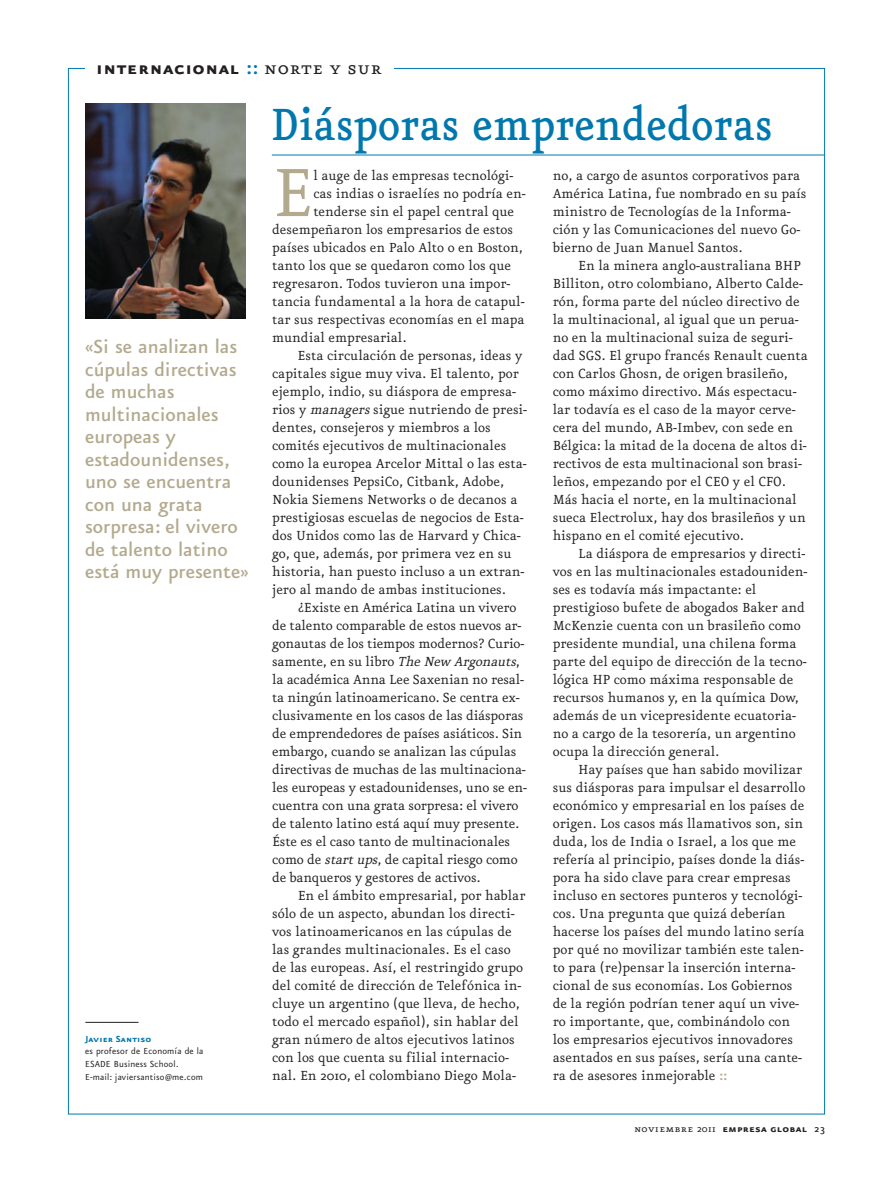
<style>
.page{position:relative;width:893px;height:1191px;background:#fff}
.page>*{position:absolute;margin:0;border:0;box-sizing:border-box;transform-origin:0 0}
.t1{font:81.6px "Eureka";color:#b3aa8e}
.t2{font:500 54px "Eureka";color:#0078ae;scale:.9 1}
.t3{font:500 22.5px/22.5px "Eureka Sans";color:#b3aa8e}
.t4{font:21.9px "Eureka Sans Bold Caps";letter-spacing:.025em;color:#231f20}
.t5{font:15.75px/18px "Eureka";color:#231f20}
.t6{font:12px "Eureka Sans Bold Caps";letter-spacing:.025em;color:#231f20}
.t7{font:10.5px/12.8px "Eureka Sans";letter-spacing:.015em;color:#231f20}
.t8{font:10.5px "Eureka Sans Bold Caps";letter-spacing:.015em;color:#0078ae}
.s1{color:#0078ae}
.s2{font-family:"Eureka Small Caps"}
.s3{font-family:"Eureka Sans";font-weight:700;color:#b3aa8e}
.s4{font-style:italic}
.s5{font-family:"Eureka"}
.s6{font-family:"Eureka";font-weight:500}
</style>
<div class="page">
<img style="left:85px;top:103px;width:160px;height:215px">
<hr style="left:85px;top:1022px;width:54px;height:1px;background:#231f20">
<hr style="left:272px;top:155px;width:553px;height:1px;background:#0078ae">
<h3 class="t4" style="left:96px;top:57px;width:287px">internacional <span class="s1">::</span> <span class="s2">norte y sur</span></h3>
<h3 class="t3" style="left:85px;top:334px;width:165px">«Si se analizan las cúpulas directivas de muchas multinacionales europeas y estadounidenses, uno se encuentra con una grata sorpresa: el vivero de talento latino está muy presente»</h3>
<p class="t8" style="left:85px;top:1033px;width:68px">Javier Santiso</p>
<p class="t7" style="left:85px;top:1045px;width:120px">es profesor de Economía de la<br>ESADE Business School.<br>E-mail: javiersantiso@me.com</p>
<h2 class="t2" style="left:270px;top:98px;width:560px">Diásporas emprendedoras</h2>
<h1 class="t1" style="left:272px;top:153px;width:43px">E</h1>
<p class="t5" style="left:313px;top:167px;width:202px">l auge de las empresas tecnológi-</p>
<p class="t5" style="left:553px;top:167px;width:255px">no, a cargo de asuntos corporativos para América Latina, fue nombrado en su país ministro de Tecnologías de la Informa&shy;ción y las Comunicaciones del nuevo Go&shy;bierno de Juan Manuel Santos.</p>
<p class="t5" style="left:553px;top:257px;width:257px;text-indent:26px">En la minera anglo-australiana BHP Billiton, otro colombiano, Alberto Calde&shy;rón, forma parte del núcleo directivo de la multinacional, al igual que un perua&shy;no en la multinacional suiza de seguri&shy;dad SGS. El grupo francés Renault cuenta con Carlos Ghosn, de origen brasileño, como máximo directivo. Más espectacu&shy;lar todavía es el caso de la mayor cerve&shy;cera del mundo, AB-Imbev, con sede en Bélgica: la mitad de la docena de altos di&shy;rectivos de esta multinacional son brasi&shy;leños, empezando por el CEO y el CFO.<br>Más hacia el norte, en la multinacional sueca Electrolux, hay dos brasileños y un hispano en el comité ejecutivo.</p>
<p class="t5" style="left:553px;top:545px;width:256px;text-indent:26px">La diáspora de empresarios y directi&shy;vos en las multinacionales estadouniden&shy;ses es todavía más impactante: el prestigioso bufete de abogados Baker and McKenzie cuenta con un brasileño como presidente mundial, una chilena forma parte del equipo de dirección de la tecno&shy;lógica HP como máxima responsable de recursos humanos y, en la química Dow, además de un vicepresidente ecuatoria&shy;no a cargo de la tesorería, un argentino ocupa la dirección general.</p>
<p class="t5" style="left:553px;top:761px;width:254px;text-indent:26px">Hay países que han sabido movilizar sus diásporas para impulsar el desarrollo económico y empresarial en los países de origen. Los casos más llamativos son, sin duda, los de India o Israel, a los que me refería al principio, países donde la diás&shy;pora ha sido clave para crear empresas incluso en sectores punteros y tecnológi&shy;cos. Una pregunta que quizá deberían hacerse los países del mundo latino sería por qué no movilizar también este talen&shy;to para (re)pensar la inserción interna&shy;cional de sus economías. Los Gobiernos de la región podrían tener aquí un vive&shy;ro importante, que, combinándolo con los empresarios ejecutivos innovadores asentados en sus países, sería una cante&shy;ra de asesores inmejorable <span class="s3">::</span></p>
<p class="t5" style="left:313px;top:185px;width:214px">cas indias o israelíes no podría en-</p>
<p class="t5" style="left:313px;top:203px;width:202px">tenderse sin el papel central que</p>
<p class="t5" style="left:272px;top:221px;width:243px">desempeñaron los empresarios de estos</p>
<p class="t5" style="left:272px;top:239px;width:252px">países ubicados en Palo Alto o en Boston,</p>
<p class="t5" style="left:272px;top:257px;width:240px">tanto los que se quedaron como los que</p>
<p class="t5" style="left:272px;top:275px;width:240px">regresaron. Todos tuvieron una impor-</p>
<p class="t5" style="left:272px;top:293px;width:254px">tancia fundamental a la hora de catapul-</p>
<p class="t5" style="left:272px;top:311px;width:254px">tar sus respectivas economías en el mapa</p>
<p class="t5" style="left:272px;top:329px;width:136px">mundial empresarial.</p>
<p class="t5" style="left:298px;top:347px;width:226px">Esta circulación de personas, ideas y</p>
<p class="t5" style="left:272px;top:365px;width:248px">capitales sigue muy viva. El talento, por</p>
<p class="t5" style="left:272px;top:383px;width:246px">ejemplo, indio, su diáspora de empresa-</p>
<p class="t5" style="left:272px;top:401px;width:257px">rios y <span class="s4">managers</span>sigue nutriendo de presi-</p>
<p class="t5" style="left:272px;top:419px;width:220px">dentes, consejeros y miembros a los</p>
<p class="t5" style="left:272px;top:437px;width:236px">comités ejecutivos de multinacionales</p>
<p class="t5" style="left:272px;top:455px;width:256px">como la europea Arcelor Mittal o las esta-</p>
<p class="t5" style="left:272px;top:473px;width:234px">dounidenses PepsiCo, Citbank, Adobe,</p>
<p class="t5" style="left:272px;top:491px;width:247px">Nokia Siemens Networks o de decanos a</p>
<p class="t5" style="left:272px;top:509px;width:253px">prestigiosas escuelas de negocios de Esta-</p>
<p class="t5" style="left:272px;top:527px;width:250px">dos Unidos como las de Harvard y Chica-</p>
<p class="t5" style="left:272px;top:545px;width:241px">go, que, además, por primera vez en su</p>
<p class="t5" style="left:272px;top:563px;width:254px">historia, han puesto incluso a un extran-</p>
<p class="t5" style="left:272px;top:581px;width:235px">jero al mando de ambas instituciones.</p>
<p class="t5" style="left:298px;top:599px;width:220px">¿Existe en América Latina un vivero</p>
<p class="t5" style="left:272px;top:617px;width:251px">de talento comparable de estos nuevos ar-</p>
<p class="t5" style="left:272px;top:635px;width:254px">gonautas de los tiempos modernos? Curio-</p>
<p class="t5" style="left:272px;top:653px;width:249px">samente, en su libro <span class="s4">TheNewArgonauts</span>,</p>
<p class="t5" style="left:272px;top:671px;width:253px">la académica Anna Lee Saxenian no resal-</p>
<p class="t5" style="left:272px;top:689px;width:249px">ta ningún latinoamericano. Se centra ex-</p>
<p class="t5" style="left:272px;top:707px;width:253px">clusivamente en los casos de las diásporas</p>
<p class="t5" style="left:272px;top:725px;width:252px">de emprendedores de países asiáticos. Sin</p>
<p class="t5" style="left:272px;top:743px;width:246px">embargo, cuando se analizan las cúpulas</p>
<p class="t5" style="left:272px;top:761px;width:255px">directivas de muchas de las multinaciona-</p>
<p class="t5" style="left:272px;top:779px;width:256px">les europeas y estadounidenses, uno se en-</p>
<p class="t5" style="left:272px;top:797px;width:248px">cuentra con una grata sorpresa: el vivero</p>
<p class="t5" style="left:272px;top:815px;width:249px">de talento latino está aquí muy presente.</p>
<p class="t5" style="left:272px;top:833px;width:239px">Éste es el caso tanto de multinacionales</p>
<p class="t5" style="left:272px;top:851px;width:247px">como de <span class="s4">startups</span>, de capital riesgo como</p>
<p class="t5" style="left:272px;top:869px;width:210px">de banqueros y gestores de activos.</p>
<p class="t5" style="left:298px;top:887px;width:229px">En el ámbito empresarial, por hablar</p>
<p class="t5" style="left:272px;top:905px;width:244px">sólo de un aspecto, abundan los directi-</p>
<p class="t5" style="left:272px;top:923px;width:241px">vos latinoamericanos en las cúpulas de</p>
<p class="t5" style="left:272px;top:941px;width:240px">las grandes multinacionales. Es el caso</p>
<p class="t5" style="left:272px;top:959px;width:253px">de las europeas. Así, el restringido grupo</p>
<p class="t5" style="left:272px;top:977px;width:251px">del comité de dirección de Telefónica in-</p>
<p class="t5" style="left:272px;top:995px;width:249px">cluye un argentino (que lleva, de hecho,</p>
<p class="t5" style="left:272px;top:1013px;width:248px">todo el mercado español), sin hablar del</p>
<p class="t5" style="left:272px;top:1031px;width:244px">gran número de altos ejecutivos latinos</p>
<p class="t5" style="left:272px;top:1049px;width:239px">con los que cuenta su filial internacio-</p>
<p class="t5" style="left:272px;top:1067px;width:245px">nal. En 2010, el colombiano Diego Mola-</p>
<p class="t6" style="left:634px;top:1122px;width:192px"><span class="s2">noviembre</span> <span class="s5">2011</span> empresa global <span class="s6">23</span></p>
</div>
